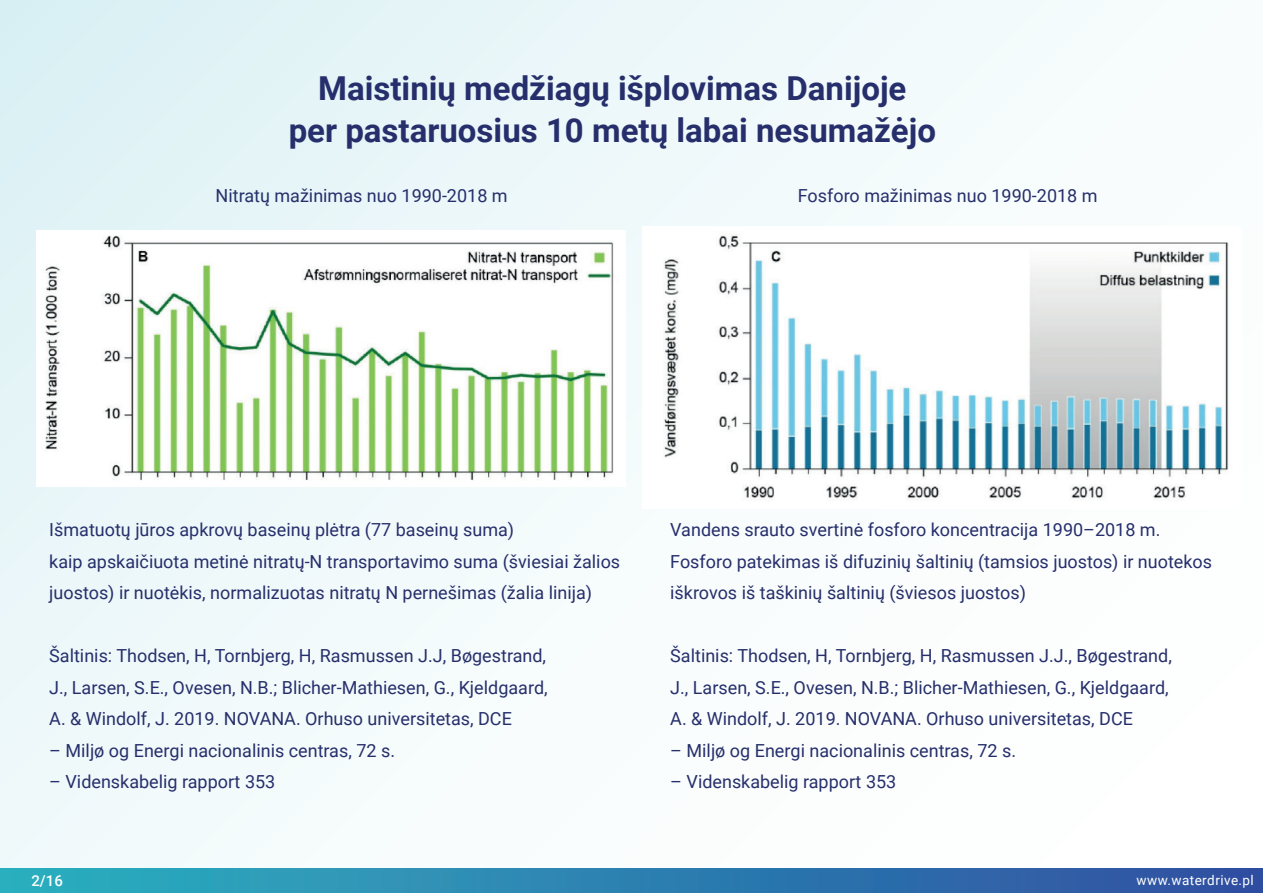
<style>
.page{position:relative;width:1263px;height:893px;background:#fff}
.page>*{position:absolute;margin:0;border:0;box-sizing:border-box;transform-origin:0 0}
.t1{font:700 33px/42px "Roboto";color:#262f6b;text-align:center}
.t2{font:18px/31.5px "Roboto";color:#262f6b}
.t3{font:500 15px "Roboto";color:#fff}
.t4{font:13.5px "Roboto";letter-spacing:.03em;color:#fff}
</style>
<div class="page">
<div style="left:0;top:0;width:1263px;height:893px;background:linear-gradient(to right,#e7f6f8,#fefffe)"></div>
<div style="left:0;top:868px;width:1263px;height:25px;background:linear-gradient(to right,#2bb2c0,#2f4ea1)"></div>
<img style="left:36px;top:230px;width:590px;height:257px">
<img style="left:642px;top:226px;width:600px;height:282px">
<h1 class="t1" style="left:289px;top:66px;width:649px">Maistinių medžiagų išplovimas Danijoje<br>per pastaruosius 10 metų labai nesumažėjo</h1>
<p class="t2" style="left:216px;top:179px;width:294px">Nitratų mažinimas nuo 1990-2018 m</p>
<p class="t2" style="left:798px;top:179px;width:301px">Fosforo mažinimas nuo 1990-2018 m</p>
<p class="t2" style="left:49px;top:513px;width:572px">Išmatuotų jūros apkrovų baseinų plėtra (77 baseinų suma)<br>kaip apskaičiuota metinė nitratų-N transportavimo suma (šviesiai žalios juostos) ir nuotėkis, normalizuotas nitratų N pernešimas (žalia linija)</p>
<p class="t2" style="left:49px;top:639px;width:500px;text-align:justify">Šaltinis: Thodsen, H, Tornbjerg, H, Rasmussen J.J, Bøgestrand, J., Larsen, S.E., Ovesen, N.B.; Blicher-Mathiesen, G., Kjeldgaard, A. &amp; Windolf, J. 2019. NOVANA. Orhuso universitetas, DCE</p>
<p class="t2" style="left:49px;top:734px;width:347px">– Miljø og Energi nacionalinis centras, 72 s.</p>
<p class="t2" style="left:49px;top:765px;width:228px">– Videnskabelig rapport 353</p>
<p class="t2" style="left:670px;top:513px;width:543px">Vandens srauto svertinė fosforo koncentracija 1990–2018 m.<br>Fosforo patekimas iš difuzinių šaltinių (tamsios juostos) ir nuotekos iškrovos iš taškinių šaltinių (šviesos juostos)</p>
<p class="t2" style="left:670px;top:639px;width:503px">Šaltinis: Thodsen, H, Tornbjerg, H, Rasmussen J.J., Bøgestrand,<br>J., Larsen, S.E., Ovesen, N.B.; Blicher-Mathiesen, G., Kjeldgaard,<br>A. &amp; Windolf, J. 2019. NOVANA. Orhuso universitetas, DCE</p>
<p class="t2" style="left:670px;top:734px;width:347px">– Miljø og Energi nacionalinis centras, 72 s.</p>
<p class="t2" style="left:670px;top:765px;width:228px">– Videnskabelig rapport 353</p>
<p class="t3" style="left:31px;top:870px;width:33px">2/16</p>
<p class="t4" style="left:1137px;top:871px;width:119px">www.waterdrive.pl</p>
</div>
